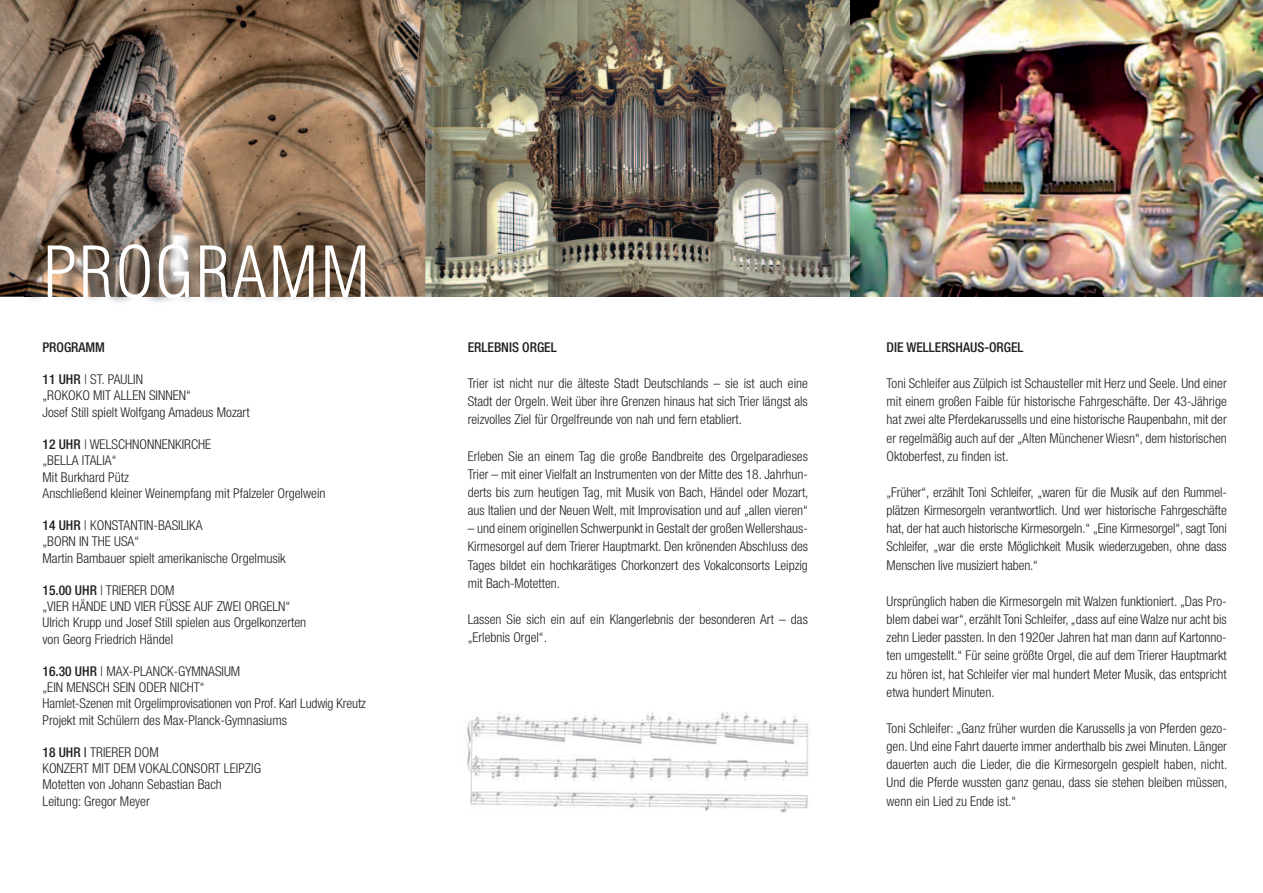
<style>
.page{position:relative;width:1263px;height:893px;background:#fff}
.page>*{position:absolute;margin:0;border:0;box-sizing:border-box;transform-origin:0 0}
.t1{font:300 condensed 69px "Helvetica LT Std";letter-spacing:.025em;color:#fff}
.t2{font:300 condensed 13.5px/18.1px "Helvetica Neue";color:#231f20}
.t3{font:500 condensed 13.5px "Helvetica Neue";color:#231f20}
.s1{font-weight:500}
</style>
<div class="page">
<img style="left:467px;top:712px;width:342px;height:101px">
<img style="left:0;top:0;width:1263px;height:297px">
<img style="left:24px;top:234px;width:334px;height:69px">
<h1 class="t1" style="left:43px;top:229px;width:329px">PROGRAMM</h1>
<p class="t3" style="left:43px;top:339px;width:64px">PROGRAMM</p>
<p class="t2" style="left:43px;top:371px;width:209px;line-height:16.2px"><span class="s1">11 UHR</span> | ST. PAULIN<br>„ROKOKO MIT ALLEN SINNEN“<br>Josef Still spielt Wolfgang Amadeus Mozart</p>
<p class="t2" style="left:43px;top:436px;width:285px;line-height:16.2px"><span class="s1">12 UHR</span> | WELSCHNONNENKIRCHE<br>„BELLA ITALIA“<br>Mit Burkhard Pütz<br>Anschließend kleiner Weinempfang mit Pfalzeler Orgelwein</p>
<p class="t2" style="left:43px;top:517px;width:245px;line-height:16.2px"><span class="s1">14 UHR</span> | KONSTANTIN-BASILIKA<br>„BORN IN THE USA“<br>Martin Bambauer spielt amerikanische Orgelmusik</p>
<p class="t2" style="left:43px;top:582px;width:265px;line-height:16.2px"><span class="s1">15.00 UHR</span> | TRIERER DOM<br>„VIER HÄNDE UND VIER FÜSSE AUF ZWEI ORGELN“ Ulrich Krupp und Josef Still spielen aus Orgelkonzerten von Georg Friedrich Händel</p>
<p class="t2" style="left:43px;top:663px;width:325px;line-height:16.2px"><span class="s1">16.30 UHR</span> | MAX-PLANCK-GYMNASIUM<br>„EIN MENSCH SEIN ODER NICHT“<br>Hamlet-Szenen mit Orgelimprovisationen von Prof. Karl Ludwig Kreutz Projekt mit Schülern des Max-Planck-Gymnasiums</p>
<p class="t2" style="left:43px;top:744px;width:220px;line-height:16.2px"><span class="s1">18 UHR |</span> TRIERER DOM<br>KONZERT MIT DEM VOKALCONSORT LEIPZIG<br>Motetten von Johann Sebastian Bach<br>Leitung: Gregor Meyer</p>
<p class="t3" style="left:468px;top:339px;width:90px">ERLEBNIS ORGEL</p>
<p class="t2" style="left:468px;top:374px;width:342px;text-align:justify">Trier ist nicht nur die älteste Stadt Deutschlands – sie ist auch eine Stadt der Orgeln. Weit über ihre Grenzen hinaus hat sich Trier längst als reizvolles Ziel für Orgelfreunde von nah und fern etabliert.</p>
<p class="t2" style="left:468px;top:447px;width:342px;text-align:justify">Erleben Sie an einem Tag die große Bandbreite des Orgelparadieses Trier – mit einer Vielfalt an Instrumenten von der Mitte des 18. Jahrhun&shy;derts bis zum heutigen Tag, mit Musik von Bach, Händel oder Mozart, aus Italien und der Neuen Welt, mit Improvisation und auf „allen vieren“</p>
<p class="t2" style="left:468px;top:519px;width:342px;text-align:justify">– und einem originellen Schwerpunkt in Gestalt der großen Wellershaus-Kirmesorgel auf dem Trierer Hauptmarkt. Den krönenden Abschluss des Tages bildet ein hochkarätiges Chorkonzert des Vokalconsorts Leipzig mit Bach-Motetten.</p>
<p class="t2" style="left:468px;top:610px;width:342px">Lassen Sie sich ein auf ein Klangerlebnis der besonderen Art – das „Erlebnis Orgel“.</p>
<p class="t3" style="left:887px;top:339px;width:138px">DIE WELLERSHAUS-ORGEL</p>
<p class="t2" style="left:887px;top:374px;width:342px;text-align:justify">Toni Schleifer aus Zülpich ist Schausteller mit Herz und Seele. Und einer mit einem großen Faible für historische Fahrgeschäfte. Der 43-Jährige hat zwei alte Pferdekarussells und eine historische Raupenbahn, mit der er regelmäßig auch auf der „Alten Münchener Wiesn“, dem historischen Oktoberfest, zu finden ist.</p>
<p class="t2" style="left:887px;top:483px;width:342px;text-align:justify">„Früher“, erzählt Toni Schleifer, „waren für die Musik auf den Rummel&shy;plätzen Kirmesorgeln verantwortlich. Und wer historische Fahrgeschäfte hat, der hat auch historische Kirmesorgeln.“ „Eine Kirmesorgel“, sagt Toni Schleifer, „war die erste Möglichkeit Musik wiederzugeben, ohne dass Menschen live musiziert haben.“</p>
<p class="t2" style="left:887px;top:592px;width:342px;text-align:justify">Ursprünglich haben die Kirmesorgeln mit Walzen funktioniert. „Das Pro&shy;blem dabei war“, erzählt Toni Schleifer, „dass auf eine Walze nur acht bis zehn Lieder passten. In den 1920er Jahren hat man dann auf Kartonno&shy;ten umgestellt.“ Für seine größte Orgel, die auf dem Trierer Hauptmarkt zu hören ist, hat Schleifer vier mal hundert Meter Musik, das entspricht etwa hundert Minuten.</p>
<p class="t2" style="left:887px;top:719px;width:342px;text-align:justify">Toni Schleifer: „Ganz früher wurden die Karussells ja von Pferden gezo&shy;gen. Und eine Fahrt dauerte immer anderthalb bis zwei Minuten. Länger dauerten auch die Lieder, die die Kirmesorgeln gespielt haben, nicht.<br>Und die Pferde wussten ganz genau, dass sie stehen bleiben müssen, wenn ein Lied zu Ende ist.“</p>
</div>
